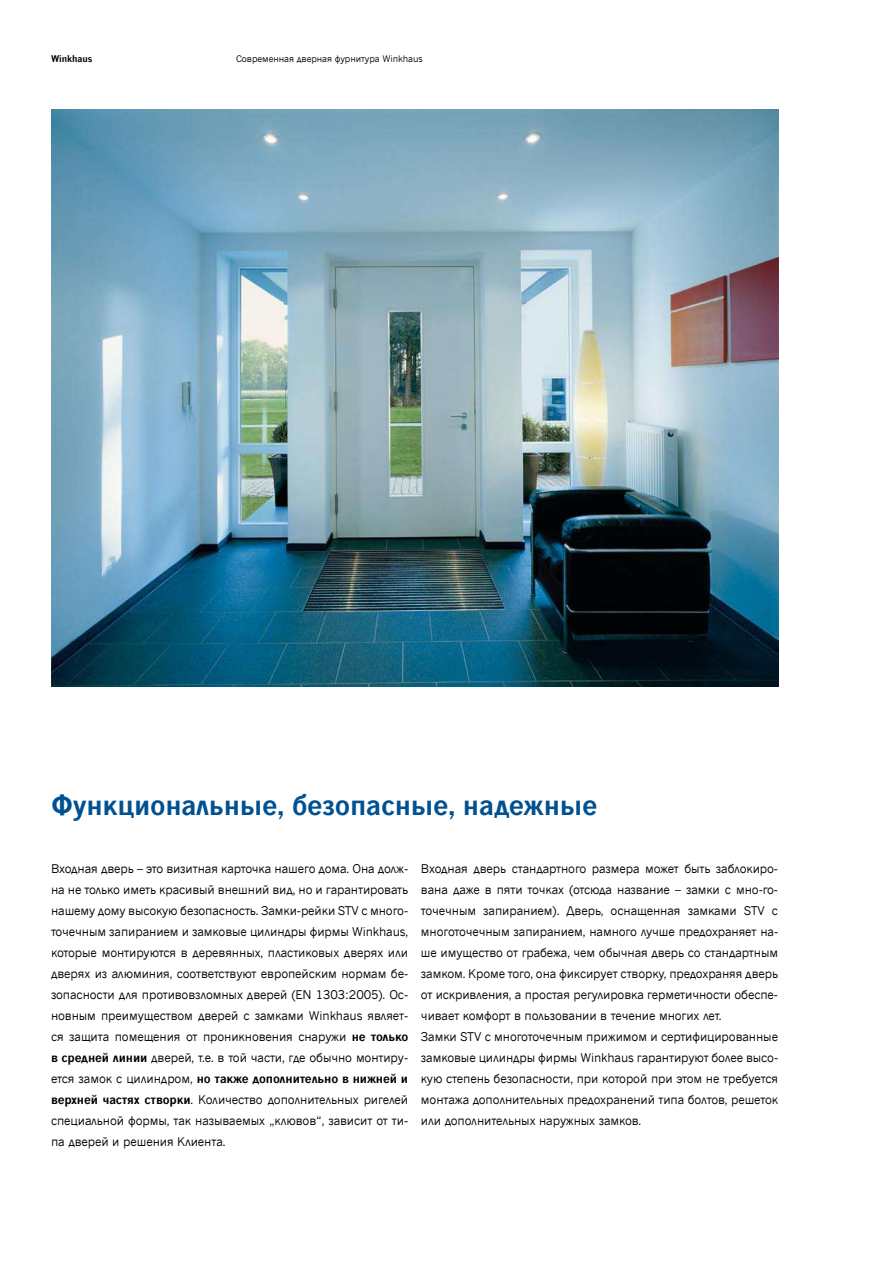
<style>
.page{position:relative;width:893px;height:1263px;background:#fff}
.page>*{position:absolute;margin:0;border:0;box-sizing:border-box;transform-origin:0 0}
.t1{font:700 27px "News Gothic Cyr";letter-spacing:-.01em;color:#005191}
.t2{font:12px/21px "News Gothic Cyr";letter-spacing:-.01em;color:#000;text-align:justify}
.t3{font:9px "News Gothic Cyr";letter-spacing:-.01em;color:#000}
.t4{font:700 9px "News Gothic CE";letter-spacing:-.01em;color:#000}
.s1{font-weight:700}
</style>
<div class="page">
<img style="left:51px;top:110px;width:727px;height:577px">
<p class="t4" style="left:51px;top:53px;width:43px">Winkhaus</p>
<p class="t3" style="left:236px;top:54px;width:188px">Современная дверная фурнитура Winkhaus</p>
<h1 class="t1" style="left:51px;top:788px;width:548px">Функциональные, безопасные, надежные</h1>
<p class="t2" style="left:51px;top:858px;width:359px">Входная дверь – это визитная карточка нашего дома. Она долж&shy;на не только иметь красивый внешний вид, но и гарантировать нашему дому высокую безопасность. Замки-рейки STV с много&shy;точечным запиранием и замковые цилиндры фирмы Winkhaus, которые монтируются в деревянных, пластиковых дверях или дверях из алюминия, соответствуют европейским нормам бе&shy;зопасности для противовзломных дверей (EN 1303:2005). Ос&shy;новным преимуществом дверей с замками Winkhaus являет&shy;ся защита помещения от проникновения снаружи <span class="s1">не только в средней линии</span> дверей, т.е. в той части, где обычно монтиру&shy;ется замок с цилиндром, <span class="s1">но также дополнительно в нижней и верхней частях створки</span>. Количество дополнительных ригелей специальной формы, так называемых „клювов“, зависит от ти&shy;па дверей и решения Клиента.</p>
<p class="t2" style="left:421px;top:858px;width:359px;text-align:left">Входная дверь стандартного размера может быть заблокиро&shy;вана даже в пяти точках (отсюда название – замки с мно-го&shy;точечным запиранием). Дверь, оснащенная замками STV с многоточечным запиранием, намного лучше предохраняет на&shy;ше имущество от грабежа, чем обычная дверь со стандартным замком. Кроме того, она фиксирует створку, предохраняя дверь от искривления, а простая регулировка герметичности обеспе&shy;чивает комфорт в пользовании в течение многих лет.<br>Замки STV с многоточечным прижимом и сертифицированные замковые цилиндры фирмы Winkhaus гарантируют более высо&shy;кую степень безопасности, при которой при этом не требуется монтажа дополнительных предохранений типа болтов, решеток или дополнительных наружных замков.</p>
</div>
